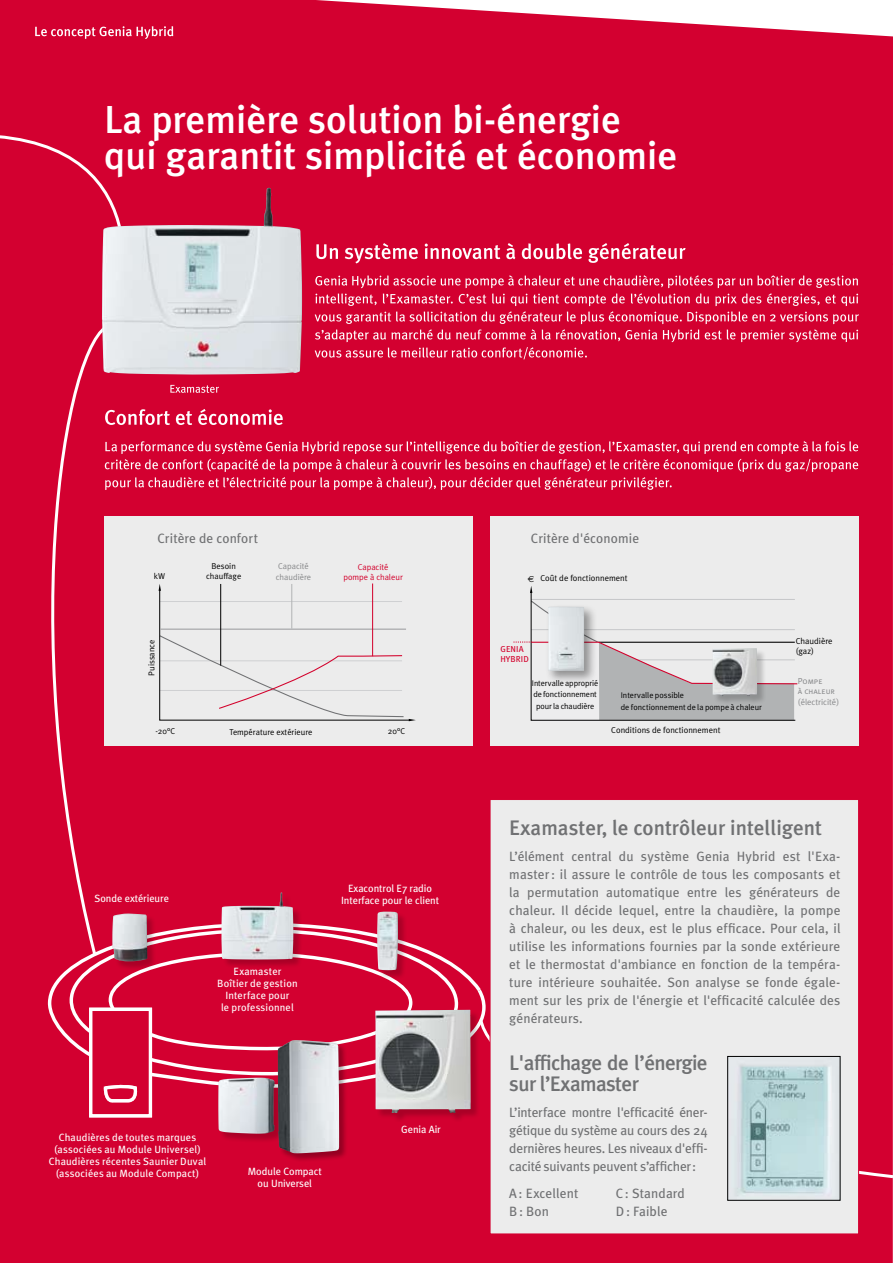
<style>
.page{position:relative;width:893px;height:1263px;background:#d30030}
.page>*{position:absolute;margin:0;border:0;box-sizing:border-box;transform-origin:0 0}
.t1{font:500 39px/36px "Meta Plus";color:#fff}
.t2{font:500 21px/21px "Meta Plus";letter-spacing:-.03em;color:#707173}
.t3{font:500 21px "Meta Plus";color:#707173}
.t4{font:13.5px/18px "Meta Plus";letter-spacing:.005em;color:#707173;text-align:justify}
.t5{font:10.5px/12px "Meta Plus";letter-spacing:.01em;color:#fff;text-align:center}
.t6{font:8.7px/10.4px "Meta Plus Normal";color:#000}
.t7{font:8.7px/10.4px "Meta Plus Normal Caps";color:#87888a}
.t8{font:8.7px "Meta Plus Normal";color:#87888a}
.t9{font:8.7px/10.4px "Meta Plus";letter-spacing:.015em;color:#d3002b}
.t10{font:8.55px/10.2px "Meta Plus Normal";color:#000;text-align:center}
.t11{font:8.55px/10.2px "Meta Plus Normal";color:#d3002b;text-align:center}
.t12{font:8.55px/10.2px "Meta Plus Normal";color:#87888a}
.t13{font:8.25px/11.7px "Meta Plus Normal";letter-spacing:-.005em;color:#000;text-align:center}
</style>
<div class="page">
<svg style="left:890px;top:0;width:3px;height:268px"></svg>
<svg style="left:71px;top:1060px;width:304px;height:31px"></svg>
<svg style="left:46px;top:919px;width:438px;height:141px"></svg>
<div style="left:0;top:132px;width:174px;height:827px;background:#d30030"></div>
<div style="left:478px;top:1017px;width:415px;height:163px;background:#d30030"></div>
<svg style="left:105px;top:441px;width:753px;height:49px"></svg>
<svg style="left:105px;top:409px;width:178px;height:16px"></svg>
<svg style="left:35px;top:26px;width:138px;height:13px"></svg>
<svg style="left:170px;top:385px;width:49px;height:8px"></svg>
<svg style="left:315px;top:275px;width:544px;height:84px"></svg>
<svg style="left:316px;top:243px;width:370px;height:20px"></svg>
<img style="left:102px;top:188px;width:200px;height:187px">
<div style="left:104px;top:516px;width:369px;height:229px;background:#ececec"></div>
<svg style="left:159px;top:584px;width:257px;height:137px"></svg>
<hr style="left:220px;top:584px;width:1px;height:82px;background:#000">
<hr style="left:292px;top:584px;width:1px;height:45px;background:#b1b3b4">
<hr style="left:372px;top:583px;width:1px;height:73px;background:#d3002b">
<div style="left:490px;top:516px;width:369px;height:229px;background:#ececec"></div>
<div style="left:490px;top:799px;width:369px;height:435px;background:#ececec;border:1px solid #d30030"></div>
<img style="left:732px;top:1058px;width:106px;height:141px">
<div style="left:727px;top:1056px;width:113px;height:145px;border:1px solid #000"></div>
<div style="left:113px;top:914px;width:62px;height:74px;background:#000;opacity:.2"></div>
<img style="left:112px;top:913px;width:35px;height:48px">
<div style="left:377px;top:912px;width:54px;height:84px;background:#000;opacity:.2"></div>
<img style="left:377px;top:911px;width:21px;height:59px">
<div style="left:376px;top:1010px;width:146px;height:145px;background:#000;opacity:.2"></div>
<img style="left:375px;top:1010px;width:96px;height:103px">
<div style="left:219px;top:1078px;width:93px;height:93px;background:#000;opacity:.2"></div>
<img style="left:218px;top:1078px;width:57px;height:56px">
<div style="left:278px;top:1040px;width:77px;height:128px;background:#000;opacity:.3"></div>
<img style="left:278px;top:1040px;width:61px;height:113px">
<div style="left:89px;top:1008px;width:63px;height:109px;background:#d30030;border:3px solid #fff"></div>
<svg style="left:103px;top:1084px;width:35px;height:19px"></svg>
<div style="left:222px;top:893px;width:101px;height:88px;background:#000;opacity:.2"></div>
<img style="left:221px;top:892px;width:72px;height:67px">
<svg style="left:513px;top:586px;width:285px;height:135px"></svg>
<h1 class="t1" style="left:104px;top:101px;width:575px">La première solution bi-énergie qui garantit simplicité et économie</h1>
<p class="t4" style="left:157px;top:529px;width:102px">Critère de confort</p>
<p class="t10" style="left:154px;top:571px;width:13px">kW</p>
<p class="t12" style="left:276px;top:561px;width:37px">Capacité chaudière</p>
<p class="t10" style="left:206px;top:561px;width:37px">Besoin chauffage</p>
<p class="t11" style="left:343px;top:562px;width:61px">Capacité<br>pompe à chaleur</p>
<p class="t10" style="left:146px;top:676px;width:37px;rotate:-90deg">Puissance</p>
<p class="t10" style="left:155px;top:726px;width:21px">-20°C</p>
<p class="t10" style="left:388px;top:726px;width:19px">20°C</p>
<p class="t10" style="left:230px;top:727px;width:84px">Température extérieure</p>
<p class="t5" style="left:94px;top:892px;width:76px">Sonde extérieure</p>
<p class="t5" style="left:341px;top:882px;width:100px">Exacontrol E7 radio<br>Interface pour le client</p>
<p class="t5" style="left:217px;top:965px;width:82px">Examaster<br>Boîtier de gestion<br>Interface pour<br>le professionnel</p>
<p class="t5" style="left:49px;top:1131px;width:159px">Chaudières de toutes marques (associées au Module Universel)<br>Chaudières récentes Saunier Duval (associées au Module Compact)</p>
<p class="t5" style="left:248px;top:1165px;width:76px">Module Compact ou Universel</p>
<p class="t5" style="left:401px;top:1123px;width:41px">Genia Air</p>
<p class="t4" style="left:531px;top:529px;width:110px">Critère d'économie</p>
<p class="t6" style="left:540px;top:573px;width:89px">Coût de fonctionnement</p>
<p class="t9" style="left:500px;top:643px;width:30px">GENIA<br>HYBRID</p>
<p class="t13" style="left:532px;top:677px;width:68px">Intervalle approprié de fonctionnement pour la chaudière</p>
<p class="t13" style="left:621px;top:689px;width:143px;text-align:left">Intervalle possible<br>de fonctionnement de la pompe à chaleur</p>
<p class="t6" style="left:611px;top:724px;width:111px">Conditions de fonctionnement</p>
<p class="t6" style="left:796px;top:636px;width:38px">Chaudière (gaz)</p>
<p class="t7" style="left:798px;top:676px;width:39px">Pompe<br>à chaleur</p>
<p class="t8" style="left:798px;top:697px;width:43px">(électricité)</p>
<h2 class="t3" style="left:509px;top:815px;width:314px">Examaster, le contrôleur intelligent</h2>
<p class="t4" style="left:509px;top:847px;width:333px">L’élément central du système Genia Hybrid est l'Exa&shy;master: il assure le contrôle de tous les composants et la permutation automatique entre les générateurs de chaleur. Il décide lequel, entre la chaudière, la pompe à chaleur, ou les deux, est le plus efficace. Pour cela, il utilise les informations fournies par la sonde extérieure et le thermostat d'ambiance en fonction de la tempéra&shy;ture intérieure souhaitée. Son analyse se fonde égale&shy;ment sur les prix de l'énergie et l'efficacité calculée des générateurs.</p>
<h2 class="t2" style="left:509px;top:1052px;width:200px">L'affichage de l’énergie sur l’Examaster</h2>
<p class="t4" style="left:509px;top:1103px;width:200px">L’interface montre l'efficacité éner&shy;gétique du système au cours des 24 dernières heures. Les niveaux d'effi&shy;cacité suivants peuvent s’afficher:</p>
<p class="t4" style="left:509px;top:1184px;width:71px">A: Excellent</p>
<p class="t4" style="left:616px;top:1184px;width:71px">C: Standard</p>
<p class="t4" style="left:509px;top:1202px;width:41px">B: Bon</p>
<p class="t4" style="left:616px;top:1202px;width:53px">D: Faible</p>
</div>
